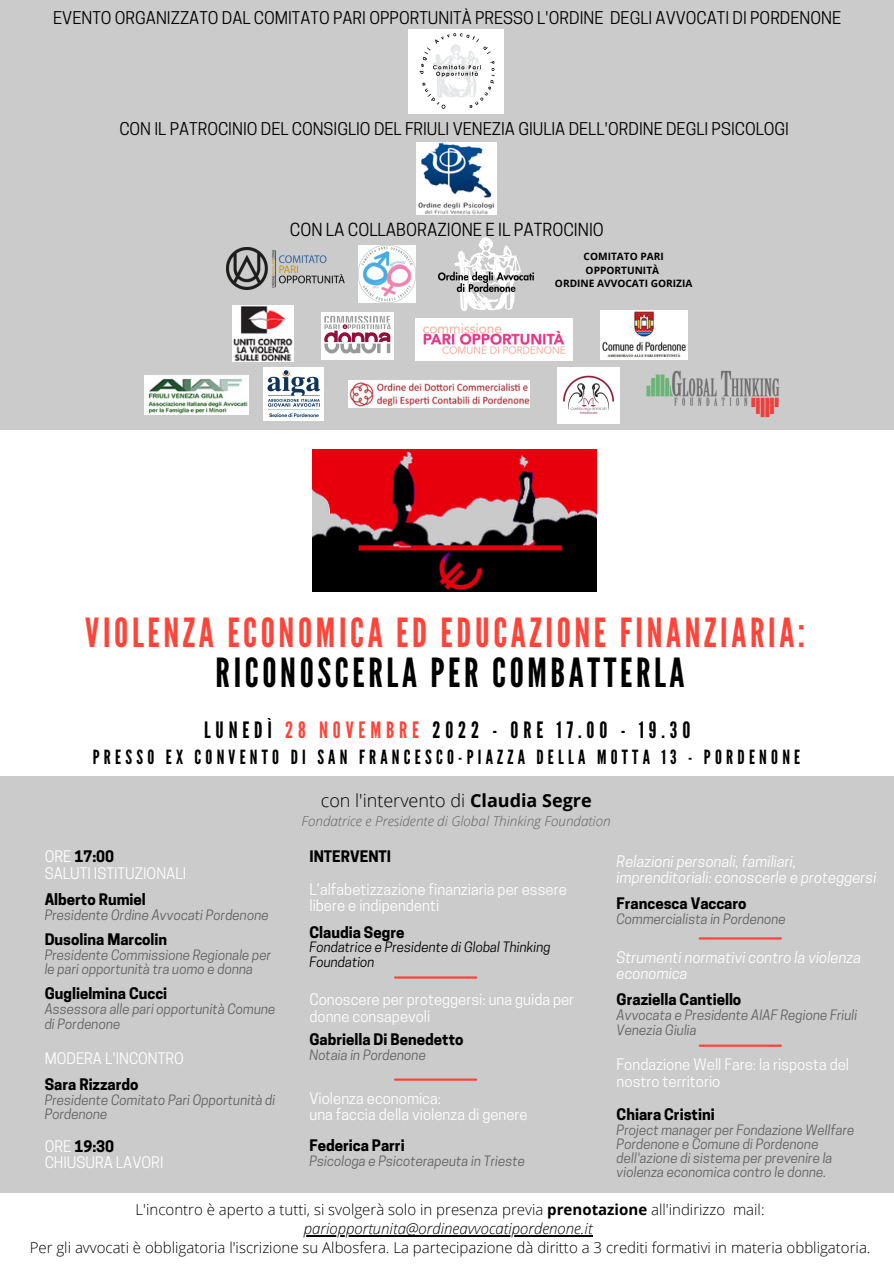
<style>
.page{position:relative;width:894px;height:1264px;background:#fff}
.page>*{position:absolute;margin:0;border:0;box-sizing:border-box;transform-origin:0 0}
.t1{font:40.05px "League Gothic";letter-spacing:.09em;color:#ff443a}
.t2{font:40.05px "League Gothic";letter-spacing:.09em;color:#000}
.t3{font:22.5px "League Gothic";letter-spacing:.215em;color:#000}
.t4{font:19.5px "League Gothic";letter-spacing:.215em;color:#000}
.t5{font:300 18px "Open Sans";color:#000}
.t6{font:16.95px "Cooper Hewitt";color:#000}
.t7{font:16.5px "Cooper Hewitt";color:#000}
.t8{font:15px/16.4px "Cooper Hewitt";color:#fff}
.t9{font:300 15px/19.2px "Open Sans";color:#000;text-align:center}
.t10{font:700 15px "Cooper Hewitt";color:#000}
.t11{font:italic 15px/16.4px "Cooper Hewitt";color:#fff}
.t12{font:italic 13.5px/14.1px "Cooper Hewitt";color:#626161}
.t13{font:italic 13.5px/14.1px "Cooper Hewitt";color:#000}
.t14{font:italic 300 13.5px "Open Sans";color:#626161}
.t15{font:700 10.2px/13.5px "Open Sans";color:#000;text-align:center}
.s1{color:#ff443a}
.s2{font-weight:700}
.s3{font-weight:700;color:#000}
.s4{font-style:italic}
</style>
<div class="page">
<div style="left:0;top:1px;width:893px;height:429px;background:#cccbcc"></div>
<img style="left:439px;top:237px;width:94px;height:74px">
<img style="left:409px;top:30px;width:94px;height:83px">
<img style="left:358px;top:245px;width:57px;height:57px">
<div style="left:0;top:776px;width:893px;height:417px;background:#cccbcc"></div>
<img style="left:226px;top:248px;width:118px;height:41px">
<img style="left:322px;top:312px;width:72px;height:47px">
<img style="left:557px;top:368px;width:62px;height:55px">
<hr style="left:699px;top:937px;width:81px;height:2px;background:#ff443a">
<hr style="left:699px;top:1044px;width:81px;height:2px;background:#ff443a">
<hr style="left:395px;top:976px;width:81px;height:2px;background:#ff443a">
<hr style="left:395px;top:1078px;width:81px;height:2px;background:#ff443a">
<img style="left:312px;top:449px;width:284px;height:142px">
<img style="left:264px;top:368px;width:59px;height:53px">
<img style="left:416px;top:319px;width:156px;height:41px">
<img style="left:348px;top:381px;width:181px;height:27px">
<img style="left:232px;top:305px;width:61px;height:56px">
<img style="left:600px;top:310px;width:87px;height:49px">
<img style="left:416px;top:143px;width:80px;height:72px">
<img style="left:144px;top:375px;width:105px;height:40px">
<img style="left:646px;top:370px;width:134px;height:48px">
<hr style="left:304px;top:1234px;width:288px;height:2px;background:#000">
<p class="t7" style="left:53px;top:11px;width:789px">EVENTO ORGANIZZATO DAL COMITATO PARI OPPORTUNITÀ PRESSO L'ORDINE DEGLI AVVOCATI DI PORDENONE</p>
<p class="t7" style="left:119px;top:123px;width:671px">CON IL PATROCINIO DEL CONSIGLIO DEL FRIULI VENEZIA GIULIA DELL'ORDINE DEGLI PSICOLOGI</p>
<p class="t6" style="left:290px;top:223px;width:315px">CON LA COLLABORAZIONE E IL PATROCINIO</p>
<p class="t15" style="left:555px;top:250px;width:139px">COMITATO PARI<br>OPPORTUNITÀ<br>ORDINE AVVOCATI GORIZIA</p>
<h1 class="t1" style="left:85px;top:610px;width:721px">VIOLENZA ECONOMICA ED EDUCAZIONE FINANZIARIA:</h1>
<h1 class="t2" style="left:215px;top:649px;width:470px">RICONOSCERLA PER COMBATTERLA</h1>
<h2 class="t3" style="left:204px;top:717px;width:487px">LUNEDÌ <span class="s1">28 NOVEMBRE</span> 2022 - ORE 17.00 - 19.30</h2>
<h3 class="t4" style="left:93px;top:745px;width:708px">PRESSO EX CONVENTO DI SAN FRANCESCO-PIAZZA DELLA MOTTA 13 - PORDENONE</h3>
<h3 class="t5" style="left:321px;top:788px;width:272px">con l'intervento di <span class="s2">Claudia Segre</span></h3>
<p class="t14" style="left:301px;top:812px;width:310px">Fondatrice e Presidente di Global Thinking Foundation</p>
<p class="t8" style="left:45px;top:850px;width:143px">ORE <span class="s3">17:00<br></span>SALUTI ISTITUZIONALI</p>
<p class="t10" style="left:45px;top:893px;width:103px">Alberto Rumiel</p>
<p class="t12" style="left:45px;top:909px;width:225px">Presidente Ordine Avvocati Pordenone</p>
<p class="t10" style="left:45px;top:933px;width:124px">Dusolina Marcolin</p>
<p class="t12" style="left:45px;top:949px;width:228px">Presidente Commissione Regionale per le pari opportunità tra uomo e donna</p>
<p class="t10" style="left:45px;top:988px;width:124px">Guglielmina Cucci</p>
<p class="t12" style="left:45px;top:1003px;width:232px">Assessora alle pari opportunità Comune di Pordenone</p>
<p class="t8" style="left:45px;top:1051px;width:141px">MODERA L'INCONTRO</p>
<p class="t10" style="left:45px;top:1078px;width:95px">Sara Rizzardo</p>
<p class="t12" style="left:45px;top:1094px;width:232px">Presidente Comitato Pari Opportunità di<br>Pordenone</p>
<p class="t8" style="left:45px;top:1139px;width:120px">ORE <span class="s3">19:30<br></span>CHIUSURA LAVORI</p>
<p class="t9" style="left:135px;top:1199px;width:630px">L'incontro è aperto a tutti, si svolgerà solo in presenza previa <span class="s2">prenotazione</span> all'indirizzo mail: <span class="s4">pariopportunita@ordineavvocatipordenone.it</span></p>
<p class="t9" style="left:30px;top:1237px;width:842px">Per gli avvocati è obbligatoria l'iscrizione su Albosfera. La partecipazione dà diritto a 3 crediti formativi in materia obbligatoria.</p>
<p class="t10" style="left:309px;top:850px;width:83px">INTERVENTI</p>
<p class="t8" style="left:309px;top:883px;width:259px">L’alfabetizzazione finanziaria per essere libere e indipendenti</p>
<p class="t10" style="left:309px;top:926px;width:96px">Claudia Segre</p>
<p class="t13" style="left:309px;top:942px;width:243px">Fondatrice e Presidente di Global Thinking<br>Foundation</p>
<p class="t8" style="left:309px;top:993px;width:266px">Conoscere per proteggersi: una guida per donne consapevoli</p>
<p class="t10" style="left:309px;top:1033px;width:155px">Gabriella Di Benedetto</p>
<p class="t12" style="left:309px;top:1049px;width:118px">Notaia in Pordenone</p>
<p class="t8" style="left:309px;top:1091px;width:220px">Violenza economica:<br>una faccia della violenza di genere</p>
<p class="t10" style="left:309px;top:1139px;width:97px">Federica Parri</p>
<p class="t12" style="left:309px;top:1155px;width:217px">Psicologa e Psicoterapeuta in Trieste</p>
<p class="t11" style="left:616px;top:854px;width:261px">Relazioni personali, familiari, imprenditoriali: conoscerle e proteggersi</p>
<p class="t10" style="left:616px;top:897px;width:131px">Francesca Vaccaro</p>
<p class="t12" style="left:616px;top:913px;width:171px">Commercialista in Pordenone</p>
<p class="t11" style="left:616px;top:951px;width:246px">Strumenti normativi contro la violenza economica</p>
<p class="t10" style="left:616px;top:994px;width:126px">Graziella Cantiello</p>
<p class="t12" style="left:616px;top:1009px;width:242px">Avvocata e Presidente AIAF Regione Friuli<br>Venezia Giulia</p>
<p class="t8" style="left:616px;top:1058px;width:234px">Fondazione Well Fare: la risposta del nostro territorio</p>
<p class="t10" style="left:616px;top:1108px;width:99px">Chiara Cristini</p>
<p class="t12" style="left:616px;top:1124px;width:239px">Project manager per Fondazione Wellfare Pordenone e Comune di Pordenone dell'azione di sistema per prevenire la violenza economica contro le donne.</p>
</div>
